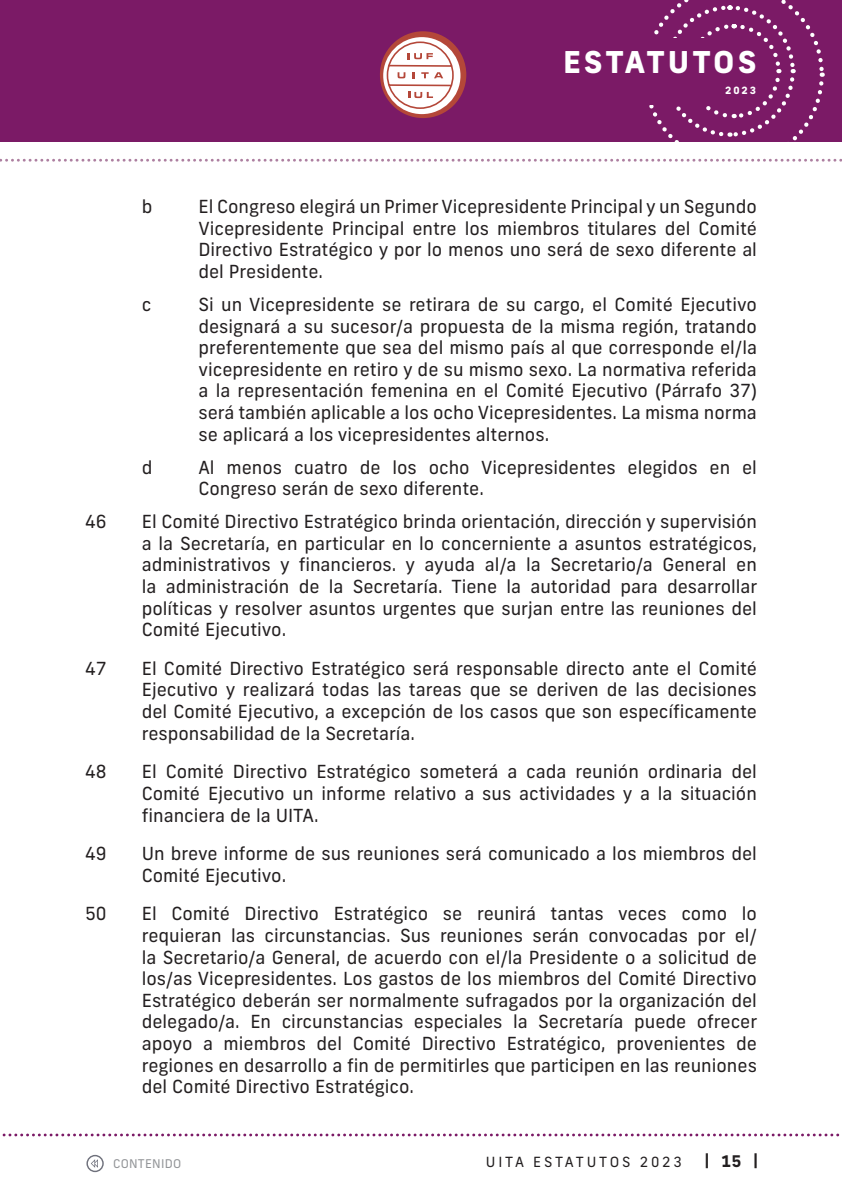
<style>
.page{position:relative;width:842px;height:1191px;background:#fff}
.page>*{position:absolute;margin:0;border:0;box-sizing:border-box;transform-origin:0 0}
.t1{font:800 30px "New Frank";letter-spacing:.095em;color:#fff}
.t2{font:18px/21.6px "New Frank";color:#231f20;text-align:justify}
.t3{font:700 16px "New Frank";color:#231f20}
.t4{font:14px "New Frank";letter-spacing:.2em;color:#231f20}
.t5{font:12px "New Frank";letter-spacing:.02em;color:#939598}
.t6{font:800 10px "New Frank";color:#fff}
</style>
<div class="page">
<svg style="left:2px;top:1133px;width:838px;height:3px"></svg>
<svg style="left:86px;top:1154px;width:18px;height:18px"></svg>
<svg style="left:0;top:0;width:842px;height:162px;background:#903e7d"></svg>
<h1 class="t1" style="left:563px;top:43px;width:195px">ESTATUTOS</h1>
<p class="t6" style="left:725px;top:84px;width:33px">2023</p>
<p class="t2" style="left:142px;top:196px;width:12px">b</p>
<p class="t2" style="left:198px;top:196px;width:560px">El Congreso elegirá un Primer Vicepresidente Principal y un Segundo Vicepresidente Principal entre los miembros titulares del Comité Directivo Estratégico y por lo menos uno será de sexo diferente al del Presidente.</p>
<p class="t2" style="left:142px;top:294px;width:11px">c</p>
<p class="t2" style="left:198px;top:294px;width:560px">Si un Vicepresidente se retirara de su cargo, el Comité Ejecutivo designará a su sucesor/a propuesta de la misma región, tratando preferentemente que sea del mismo país al que corresponde el/la vicepresidente en retiro y de su mismo sexo. La normativa referida a la representación femenina en el Comité Ejecutivo (Párrafo 37) será también aplicable a los ocho Vicepresidentes. La misma norma se aplicará a los vicepresidentes alternos.</p>
<p class="t2" style="left:142px;top:456px;width:12px">d</p>
<p class="t2" style="left:198px;top:456px;width:560px">Al menos cuatro de los ocho Vicepresidentes elegidos en el<br>Congreso serán de sexo diferente.</p>
<p class="t2" style="left:85px;top:511px;width:23px">46</p>
<p class="t2" style="left:142px;top:511px;width:617px">El Comité Directivo Estratégico brinda orientación, dirección y supervisión a la Secretaría, en particular en lo concerniente a asuntos estratégicos, administrativos y financieros. y ayuda al/a la Secretario/a General en la administración de la Secretaría. Tiene la autoridad para desarrollar políticas y resolver asuntos urgentes que surjan entre las reuniones del Comité Ejecutivo.</p>
<p class="t2" style="left:85px;top:657px;width:23px">47</p>
<p class="t2" style="left:142px;top:657px;width:617px">El Comité Directivo Estratégico será responsable directo ante el Comité Ejecutivo y realizará todas las tareas que se deriven de las decisiones del Comité Ejecutivo, a excepción de los casos que son específicamente responsabilidad de la Secretaría.</p>
<p class="t2" style="left:85px;top:761px;width:23px">48</p>
<p class="t2" style="left:142px;top:761px;width:617px">El Comité Directivo Estratégico someterá a cada reunión ordinaria del Comité Ejecutivo un informe relativo a sus actividades y a la situación financiera de la UITA.</p>
<p class="t2" style="left:85px;top:843px;width:23px">49</p>
<p class="t2" style="left:142px;top:843px;width:617px">Un breve informe de sus reuniones será comunicado a los miembros del<br>Comité Ejecutivo.</p>
<p class="t2" style="left:85px;top:903px;width:23px">50</p>
<p class="t2" style="left:142px;top:903px;width:617px">El Comité Directivo Estratégico se reunirá tantas veces como lo requieran las circunstancias. Sus reuniones serán convocadas por el/ la Secretario/a General, de acuerdo con el/la Presidente o a solicitud de los/as Vicepresidentes. Los gastos de los miembros del Comité Directivo Estratégico deberán ser normalmente sufragados por la organización del delegado/a. En circunstancias especiales la Secretaría puede ofrecer apoyo a miembros del Comité Directivo Estratégico, provenientes de regiones en desarrollo a fin de permitirles que participen en las reuniones del Comité Directivo Estratégico.</p>
<p class="t5" style="left:113px;top:1156px;width:70px">CONTENIDO</p>
<p class="t4" style="left:486px;top:1153px;width:197px">UITA ESTATUTOS 2023</p>
<p class="t3" style="left:705px;top:1149px;width:55px">| 15 |</p>
</div>
